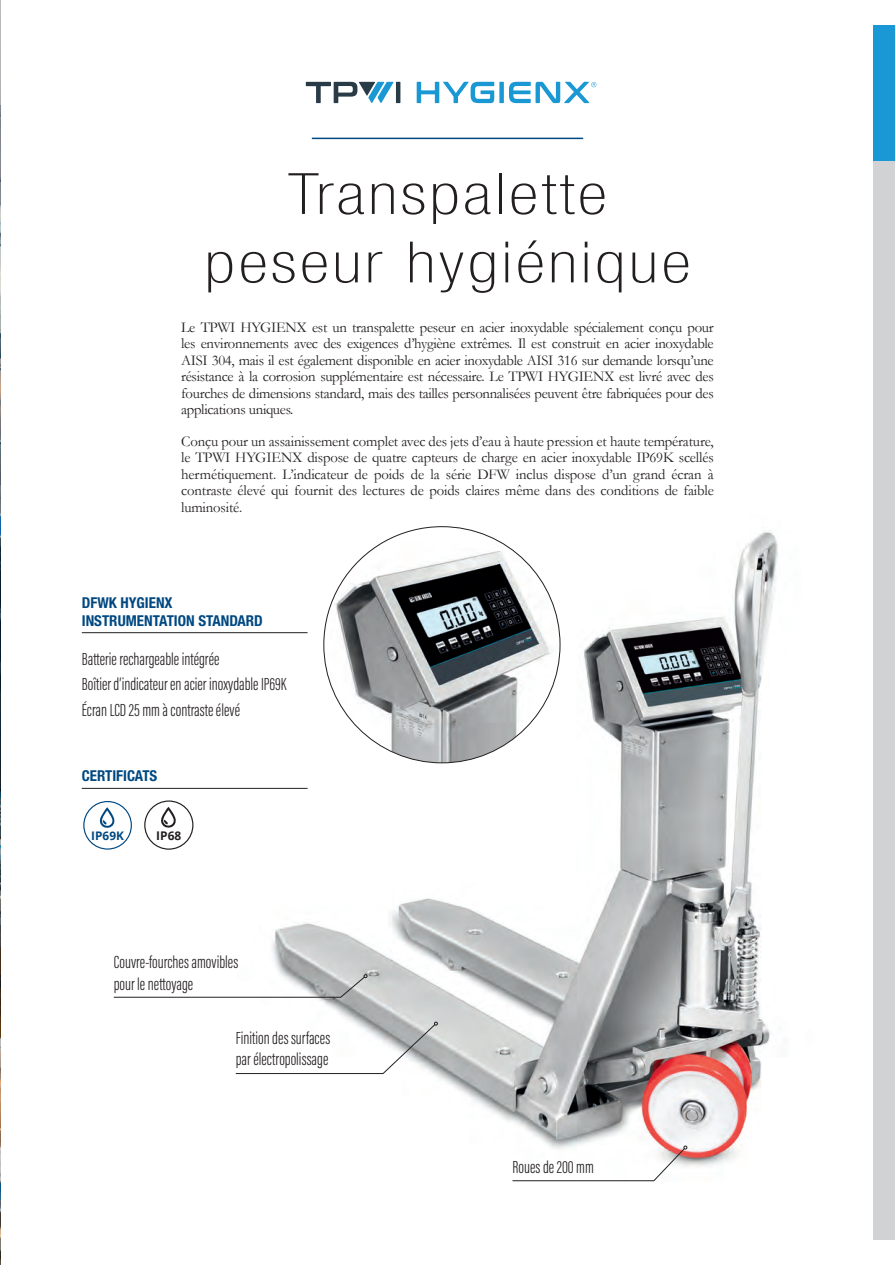
<style>
.page{position:relative;width:895px;height:1265px;background:#fff}
.page>*{position:absolute;margin:0;border:0;box-sizing:border-box;transform-origin:0 0}
.t1{font:100 condensed 57px/68.4px "Helvetica Neue LT Std";letter-spacing:.05em;color:#231f20;text-align:center;scale:1.25 1}
.t2{font:300 18px/21.6px "Acumin Pro Extra Cond";color:#231f20}
.t3{font:15px/16.5px "Garamond";letter-spacing:-.015em;color:#231f20;text-align:justify}
.t4{font:700 condensed 15px/18px "Helvetica Neue LT Std";color:#004881}
.t5{font:700 12px "Open Sans";color:#231f20}
.t6{font:700 11.85px "Open Sans";color:#004881}
</style>
<div class="page">
<img style="left:208px;top:530px;width:570px;height:637px">
<svg style="left:323px;top:526px;width:237px;height:237px"></svg>
<img style="left:0;top:0;width:1px;height:1264px">
<hr style="left:312px;top:138px;width:270px;height:1px;background:#004881">
<svg style="left:113px;top:974px;width:254px;height:23px"></svg>
<svg style="left:511px;top:1145px;width:176px;height:36px"></svg>
<svg style="left:235px;top:1021px;width:203px;height:53px"></svg>
<div style="left:144px;top:800px;width:49px;height:49px;border:1px solid #231f20;border-radius:50%"></div>
<svg style="left:161px;top:807px;width:15px;height:21px"></svg>
<div style="left:83px;top:801px;width:49px;height:48px;border:1px solid #004881;border-radius:50%"></div>
<svg style="left:100px;top:807px;width:15px;height:21px"></svg>
<svg style="left:306px;top:82px;width:87px;height:21px"></svg>
<hr style="left:396px;top:82px;width:4px;height:21px;background:#283b46">
<svg style="left:416px;top:82px;width:78px;height:21px"></svg>
<div style="left:499px;top:82px;width:5px;height:21px;background:#1a98d4"></div>
<svg style="left:509px;top:82px;width:87px;height:21px"></svg>
<hr style="left:82px;top:632px;width:225px;height:1px;background:#231f20">
<hr style="left:82px;top:788px;width:225px;height:1px;background:#231f20">
<div style="left:873px;top:160px;width:21px;height:1079px;background:#d1d2d4"></div>
<div style="left:873px;top:25px;width:21px;height:136px;background:#1a98d6"></div>
<h1 class="t1" style="left:204px;top:159px;width:390px">Transpalette peseur hygiénique</h1>
<p class="t3" style="left:181px;top:318px;width:534px">Le TPWI HYGIENX est un transpalette peseur en acier inoxydable spécialement conçu pour les environnements avec des exigences d’hygiène extrêmes. Il est construit en acier inoxydable AISI 304, mais il est également disponible en acier inoxydable AISI 316 sur demande lorsqu’une résistance à la corrosion supplémentaire est nécessaire. Le TPWI HYGIENX est livré avec des fourches de dimensions standard, mais des tailles personnalisées peuvent être fabriquées pour des applications uniques.</p>
<p class="t3" style="left:181px;top:432px;width:534px">Conçu pour un assainissement complet avec des jets d’eau à haute pression et haute température, le TPWI HYGIENX dispose de quatre capteurs de charge en acier inoxydable IP69K scellés hermétiquement. L’indicateur de poids de la série DFW inclus dispose d’un grand écran à contraste élevé qui fournit des lectures de poids claires même dans des conditions de faible luminosité.</p>
<p class="t4" style="left:82px;top:593px;width:182px">DFWK HYGIENX<br>INSTRUMENTATION STANDARD</p>
<p class="t2" style="left:82px;top:646px;width:206px;line-height:25.7px">Batterie rechargeable intégrée<br>Boîtier d’indicateur en acier inoxydable IP69K<br>Écran LCD 25 mm à contraste élevé</p>
<p class="t4" style="left:82px;top:766px;width:77px">CERTIFICATS</p>
<p class="t6" style="left:91px;top:827px;width:34px">IP69K</p>
<p class="t5" style="left:156px;top:827px;width:27px">IP68</p>
<p class="t2" style="left:114px;top:951px;width:126px">Couvre-fourches amovibles pour le nettoyage</p>
<p class="t2" style="left:236px;top:1026px;width:96px">Finition des surfaces par électropolissage</p>
<p class="t2" style="left:512px;top:1156px;width:83px">Roues de 200 mm</p>
</div>
